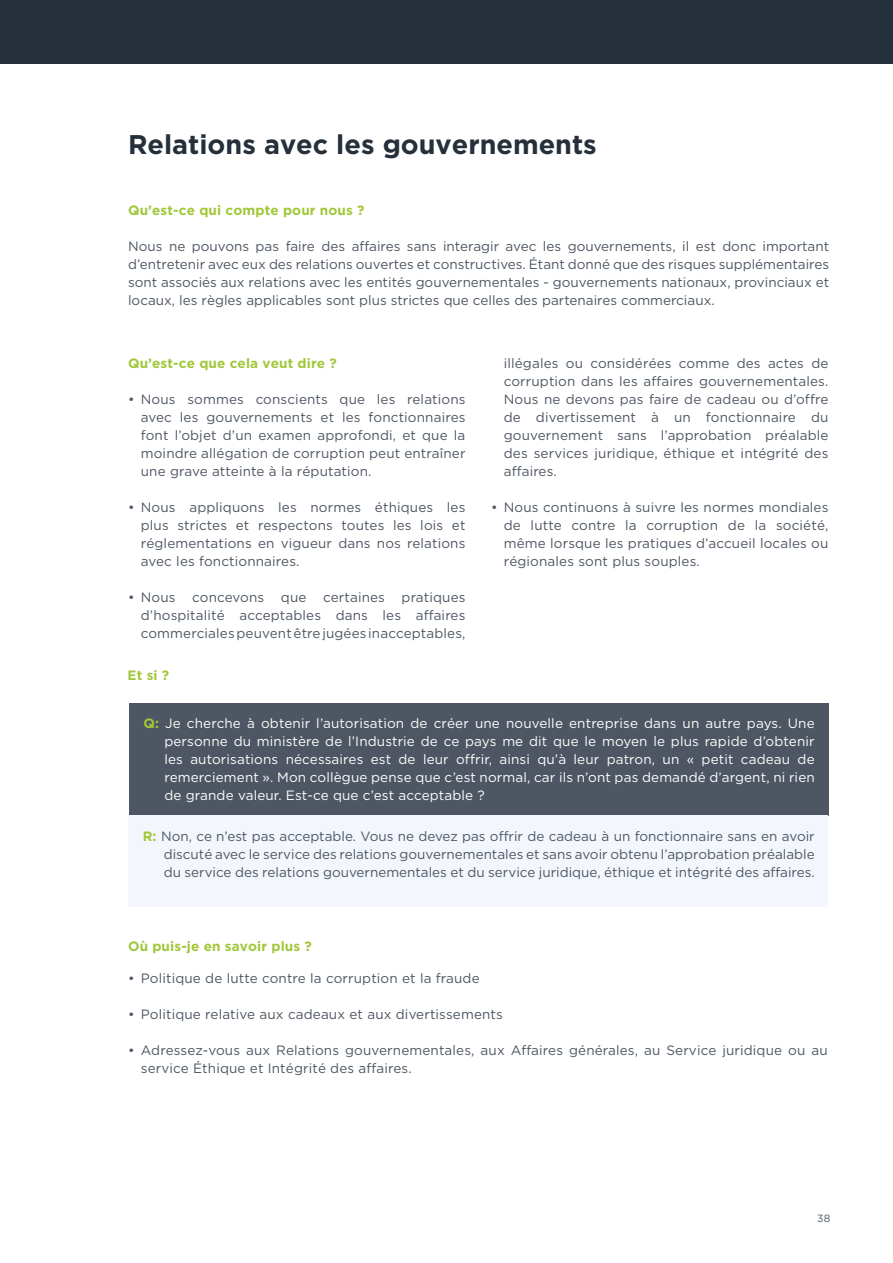
<style>
.page{position:relative;width:893px;height:1263px;background:#fff}
.page>*{position:absolute;margin:0;border:0;box-sizing:border-box;transform-origin:0 0}
.t1{font:700 27px "Gotham";color:#25303b}
.t2{font:13.5px/18px "Gotham";letter-spacing:.01em;color:#4d5662;text-align:justify}
.t3{font:13.5px/18px "Gotham";letter-spacing:.01em;color:#fff;text-align:justify}
.t4{font:700 13.5px "Gotham";letter-spacing:.01em;color:#a2c73a}
.t5{font:10.5px "Gotham";color:#4d5662}
.s1{font-weight:700;color:#a2c73a}
</style>
<div class="page">
<div style="left:129px;top:702px;width:699px;height:113px;background:#4d5662"></div>
<div style="left:128px;top:815px;width:700px;height:92px;background:#f3f7fd"></div>
<div style="left:0;top:0;width:893px;height:64px;background:#25303b"></div>
<h1 class="t1" style="left:128px;top:129px;width:470px">Relations avec les gouvernements</h1>
<p class="t4" style="left:128px;top:202px;width:238px">Qu’est-ce qui compte pour nous ?</p>
<p class="t2" style="left:128px;top:237px;width:703px">Nous ne pouvons pas faire des affaires sans interagir avec les gouvernements, il est donc important d’entretenir avec eux des relations ouvertes et constructives. Étant donné que des risques supplémentaires sont associés aux relations avec les entités gouvernementales - gouvernements nationaux, provinciaux et locaux, les règles applicables sont plus strictes que celles des partenaires commerciaux.</p>
<p class="t4" style="left:128px;top:355px;width:210px">Qu’est-ce que cela veut dire ?</p>
<p class="t2" style="left:141px;top:390px;width:326px;text-indent:-13px">• Nous sommes conscients que les relations avec les gouvernements et les fonctionnaires font l’objet d’un examen approfondi, et que la moindre allégation de corruption peut entraîner une grave atteinte à la réputation.</p>
<p class="t2" style="left:141px;top:498px;width:326px;text-indent:-13px">• Nous appliquons les normes éthiques les plus strictes et respectons toutes les lois et réglementations en vigueur dans nos relations avec les fonctionnaires.</p>
<p class="t2" style="left:141px;top:588px;width:326px;text-indent:-13px">• Nous concevons que certaines pratiques d’hospitalité acceptables dans les affaires commerciales peuvent être jugées inacceptables,</p>
<p class="t4" style="left:128px;top:667px;width:43px">Et si ?</p>
<p class="t2" style="left:504px;top:354px;width:326px">illégales ou considérées comme des actes de corruption dans les affaires gouvernementales.<br>Nous ne devons pas faire de cadeau ou d’offre de divertissement à un fonctionnaire du gouvernement sans l’approbation préalable des services juridique, éthique et intégrité des affaires.</p>
<p class="t2" style="left:504px;top:498px;width:326px;text-indent:-13px">• Nous continuons à suivre les normes mondiales de lutte contre la corruption de la société, même lorsque les pratiques d’accueil locales ou régionales sont plus souples.</p>
<p class="t3" style="left:164px;top:713px;width:652px;text-indent:-21px"><span class="s1">Q:</span> Je cherche à obtenir l’autorisation de créer une nouvelle entreprise dans un autre pays. Une personne du ministère de l’Industrie de ce pays me dit que le moyen le plus rapide d’obtenir les autorisations nécessaires est de leur offrir, ainsi qu’à leur patron, un « petit cadeau de remerciement ». Mon collègue pense que c’est normal, car ils n’ont pas demandé d’argent, ni rien de grande valeur. Est-ce que c’est acceptable ?</p>
<p class="t2" style="left:164px;top:826px;width:653px;text-indent:-21px"><span class="s1">R:</span> Non, ce n’est pas acceptable. Vous ne devez pas offrir de cadeau à un fonctionnaire sans en avoir discuté avec le service des relations gouvernementales et sans avoir obtenu l’approbation préalable du service des relations gouvernementales et du service juridique, éthique et intégrité des affaires.</p>
<p class="t4" style="left:128px;top:938px;width:185px">Où puis-je en savoir plus ?</p>
<p class="t2" style="left:128px;top:969px;width:353px">• Politique de lutte contre la corruption et la fraude</p>
<p class="t2" style="left:128px;top:1005px;width:376px">• Politique relative aux cadeaux et aux divertissements</p>
<p class="t2" style="left:141px;top:1041px;width:688px;text-indent:-13px">• Adressez-vous aux Relations gouvernementales, aux Affaires générales, au Service juridique ou au service Éthique et Intégrité des affaires.</p>
<p class="t5" style="left:817px;top:1213px;width:15px">38</p>
</div>
